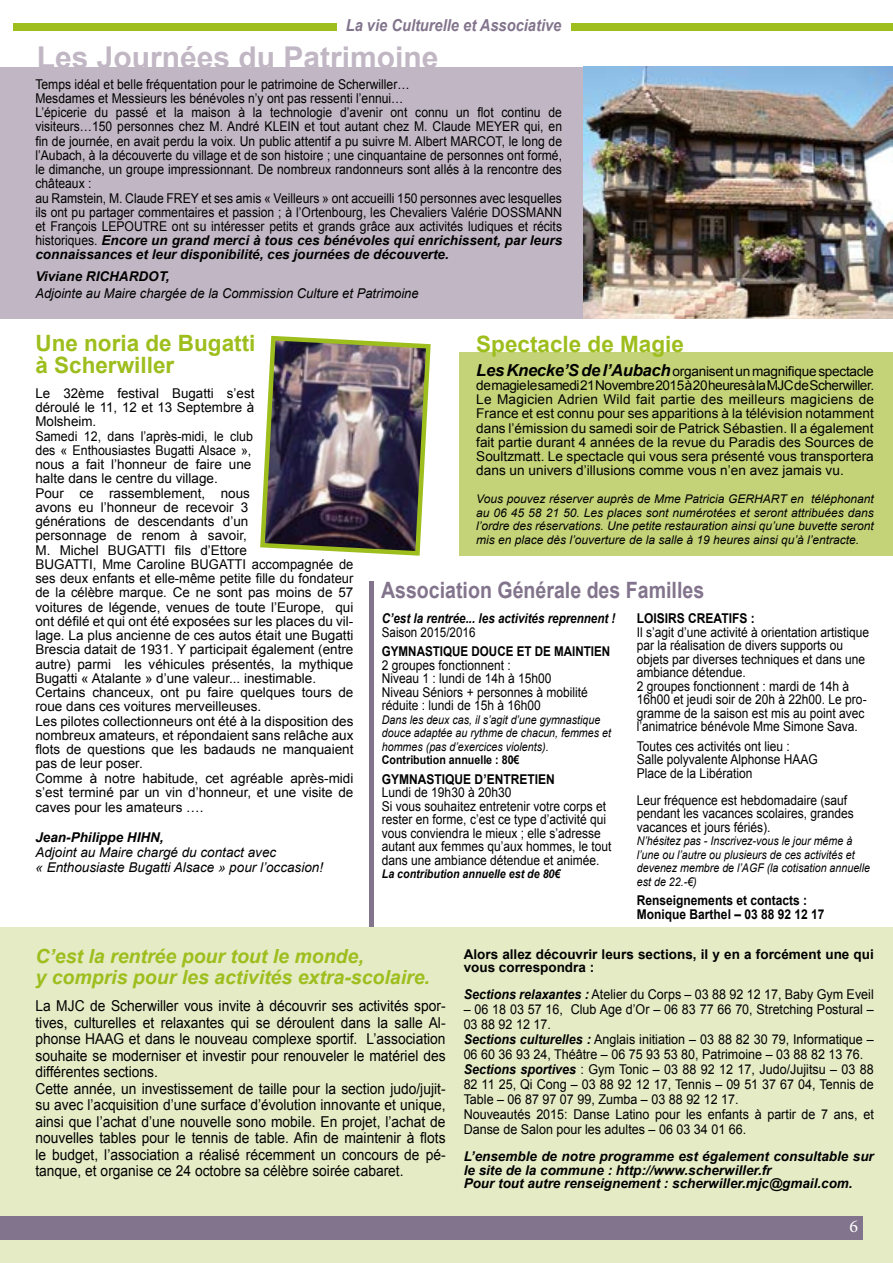
<style>
.page{position:relative;width:893px;height:1263px;background:#fff}
.page>*{position:absolute;margin:0;border:0;box-sizing:border-box;transform-origin:0 0}
.t1{font:700 30px "Arial";color:#c1b7c4}
.t2{font:700 22.5px/22.5px "Arial";color:#9dbe1d}
.t3{font:700 22.5px "Arial";color:#82748c;scale:.87 1}
.t4{font:italic 700 19.5px/21px "Arial";color:#9dbe1d}
.t5{font:18px "Minion Pro";color:#fff}
.t6{font:italic 700 16.5px "Arial";color:#82748c;scale:.89 1}
.t7{font:15px/16.5px "Arial";color:#000;scale:.92 1}
.t8{font:13.5px/14.2px "Arial";color:#000}
.t9{font:13.5px/14.2px "Arial";color:#000;scale:.9 1}
.t10{font:13.5px/13.5px "Arial";color:#000;scale:.89 1}
.t11{font:13.5px/15px "Arial";color:#000;scale:.93 1}
.t12{font:italic 700 13.5px/13.5px "Arial";color:#000}
.t13{font:700 13.5px/13.5px "Arial";color:#000;scale:.89 1}
.t14{font:italic 13.5px/15px "Arial";color:#000}
.t15{font:700 13.5px/13.5px "Arial";color:#000}
.t16{font:italic 13.5px "Arial";color:#000;scale:.96 1}
.t17{font:italic 700 13.5px "Arial";color:#000;scale:.86 1}
.t18{font:700 13.5px "Arial";color:#000;scale:.86 1}
.t19{font:13.5px "Arial";color:#000;scale:.86 1}
.t20{font:italic 12px/13.8px "Arial";color:#000;text-align:justify}
.t21{font:italic 12px/13.5px "Arial";color:#000;scale:.89 1}
.t22{font:italic 700 12px "Arial";color:#000;scale:.89 1}
.t23{font:700 12px "Arial";color:#000;scale:.89 1}
.s1{font-weight:700;font-style:italic}
.s2{font-weight:700;font-style:italic;font-size:16.5px}
</style>
<div class="page">
<div style="left:0;top:927px;width:893px;height:336px;background:#e4ebc5"></div>
<div style="left:459px;top:352px;width:434px;height:204px;background:#c4d377"></div>
<div style="left:0;top:67px;width:893px;height:251px;background:#c1b7c4"></div>
<div style="left:0;top:1216px;width:863px;height:23px;background:#82748c"></div>
<div style="left:13px;top:23px;width:879px;height:7px;background:#9dbe1d"></div>
<div style="left:337px;top:17px;width:233px;height:17px;background:#fff"></div>
<img style="left:260px;top:335px;width:171px;height:221px">
<img style="left:584px;top:67px;width:308px;height:251px">
<div style="left:369px;top:581px;width:5px;height:346px;background:#82748c"></div>
<p class="t6" style="left:346px;top:14px;width:244px">La vie Culturelle et Associative</p>
<h1 class="t1" style="left:37px;top:37px;width:403px">Les Journées du Patrimoine</h1>
<p class="t9" style="left:35px;top:77px;width:587px">Temps idéal et belle fréquentation pour le patrimoine de Scherwiller…<br>Mesdames et Messieurs les bénévoles n’y ont pas ressenti l’ennui…<br>L’épicerie du passé et la maison à la technologie d’avenir ont connu un flot continu de visiteurs…150 personnes chez M. André KLEIN et tout autant chez M. Claude MEYER qui, en fin de journée, en avait perdu la voix. Un public attentif a pu suivre M. Albert MARCOT, le long de l’Aubach, à la découverte du village et de son histoire ; une cinquantaine de personnes ont formé, le dimanche, un groupe impressionnant. De nombreux randonneurs sont allés à la rencontre des châteaux :<br>au Ramstein, M. Claude FREY et ses amis « Veilleurs » ont accueilli 150 personnes avec lesquelles ils ont pu partager commentaires et passion ; à l’Ortenbourg, les Chevaliers Valérie DOSSMANN et François LEPOUTRE ont su intéresser petits et grands grâce aux activités ludiques et récits historiques. <span class="s1">Encore un grand merci à tous ces bénévoles qui enrichissent, par leurs connaissances et leur disponibilité, ces journées de découverte.</span></p>
<p class="t12" style="left:35px;top:270px;width:136px">Viviane RICHARDOT,</p>
<p class="t16" style="left:35px;top:284px;width:401px">Adjointe au Maire chargée de la Commission Culture et Patrimoine</p>
<h2 class="t2" style="left:476px;top:334px;width:209px">Spectacle de Magie</h2>
<p class="t8" style="left:476px;top:364px;width:399px;text-align:justify"><span class="s2">Les Knecke’S de l’Aubach</span> organisent un magnifique spectacle de magie le samedi 21 Novembre 2015 à 20 heures à la MJC de Scherwiller.<br>Le Magicien Adrien Wild fait partie des meilleurs magiciens de France et est connu pour ses apparitions à la télévision notamment dans l’émission du samedi soir de Patrick Sébastien. Il a également fait partie durant 4 années de la revue du Paradis des Sources de Soultzmatt. Le spectacle qui vous sera présenté vous transportera dans un univers d’illusions comme vous n’en avez jamais vu.</p>
<p class="t20" style="left:476px;top:492px;width:399px">Vous pouvez réserver auprès de Mme Patricia GERHART en téléphonant au 06 45 58 21 50. Les places sont numérotées et seront attribuées dans l’ordre des réservations. Une petite restauration ainsi qu’une buvette seront mis en place dès l’ouverture de la salle à 19 heures ainsi qu’à l’entracte.</p>
<h2 class="t2" style="left:35px;top:332px;width:222px">Une noria de Bugatti à Scherwiller</h2>
<p class="t8" style="left:35px;top:386px;width:320px">Le 32ème festival Bugatti s’est<br>déroulé le 11, 12 et 13 Septembre à<br>Molsheim.<br>Samedi 12, dans l’après-midi, le club<br>des « Enthousiastes Bugatti Alsace »,<br>nous a fait l’honneur de faire une<br>halte dans le centre du village.<br>Pour ce rassemblement, nous<br>avons eu l’honneur de recevoir 3<br>générations de descendants d’un<br>personnage de renom à savoir,<br>M. Michel BUGATTI fils d’Ettore<br>BUGATTI, Mme Caroline BUGATTI accompagnée de ses deux enfants et elle-même petite fille du fondateur de la célèbre marque. Ce ne sont pas moins de 57 voitures de légende, venues de toute l’Europe, qui ont défilé et qui ont été exposées sur les places du vil&shy;lage. La plus ancienne de ces autos était une Bugatti Brescia datait de 1931. Y participait également (entre autre) parmi les véhicules présentés, la mythique Bugatti « Atalante » d’une valeur... inestimable.<br>Certains chanceux, ont pu faire quelques tours de roue dans ces voitures merveilleuses.<br>Les pilotes collectionneurs ont été à la disposition des nombreux amateurs, et répondaient sans relâche aux flots de questions que les badauds ne manquaient pas de leur poser.<br>Comme à notre habitude, cet agréable après-midi s’est terminé par un vin d’honneur, et une visite de caves pour les amateurs ….</p>
<p class="t12" style="left:35px;top:831px;width:130px">Jean-Philippe HIHN,</p>
<p class="t14" style="left:35px;top:845px;width:289px">Adjoint au Maire chargé du contact avec<br>« Enthousiaste Bugatti Alsace » pour l’occasion!</p>
<h2 class="t3" style="left:381px;top:575px;width:373px">Association Générale des Familles</h2>
<p class="t17" style="left:382px;top:610px;width:273px">C’est la rentrée... les activités reprennent !</p>
<p class="t19" style="left:382px;top:623px;width:110px">Saison 2015/2016</p>
<p class="t18" style="left:382px;top:643px;width:267px">GYMNASTIQUE DOUCE ET DE MAINTIEN</p>
<p class="t10" style="left:382px;top:658px;width:233px">2 groupes fonctionnent :<br>Niveau 1 : lundi de 14h à 15h00<br>Niveau Séniors + personnes à mobilité réduite : lundi de 15h à 16h00</p>
<p class="t21" style="left:382px;top:713px;width:259px">Dans les deux cas, il s’agit d’une gymnastique douce adaptée au rythme de chacun, femmes et hommes (pas d’exercices violents).</p>
<p class="t23" style="left:382px;top:752px;width:156px">Contribution annuelle : 80€</p>
<p class="t13" style="left:382px;top:773px;width:196px">GYMNASTIQUE D’ENTRETIEN</p>
<p class="t10" style="left:382px;top:786px;width:260px">Lundi de 19h30 à 20h30<br>Si vous souhaitez entretenir votre corps et rester en forme, c’est ce type d’activité qui vous conviendra le mieux ; elle s’adresse autant aux femmes qu’aux hommes, le tout dans une ambiance détendue et animée.</p>
<p class="t22" style="left:382px;top:866px;width:202px">La contribution annuelle est de 80€</p>
<p class="t13" style="left:637px;top:612px;width:134px">LOISIRS CREATIFS :</p>
<p class="t10" style="left:637px;top:625px;width:263px">Il s’agit d’une activité à orientation artistique par la réalisation de divers supports ou objets par diverses techniques et dans une ambiance détendue.<br>2 groupes fonctionnent : mardi de 14h à 16h00 et jeudi soir de 20h à 22h00. Le pro&shy;gramme de la saison est mis au point avec l’animatrice bénévole Mme Simone Sava.</p>
<p class="t10" style="left:637px;top:739px;width:205px">Toutes ces activités ont lieu :<br>Salle polyvalente Alphonse HAAG<br>Place de la Libération</p>
<p class="t10" style="left:637px;top:793px;width:245px">Leur fréquence est hebdomadaire (sauf pendant les vacances scolaires, grandes vacances et jours fériés).</p>
<p class="t21" style="left:637px;top:834px;width:263px">N’hésitez pas - Inscrivez-vous le jour même à l’une ou l’autre ou plusieurs de ces activités et devenez membre de l’AGF (la cotisation annuelle est de 22.-€)</p>
<p class="t13" style="left:637px;top:894px;width:212px">Renseignements et contacts :<br>Monique Barthel – 03 88 92 12 17</p>
<h3 class="t4" style="left:35px;top:947px;width:396px">C’est la rentrée pour tout le monde,<br>y compris pour les activités extra-scolaire.</h3>
<p class="t7" style="left:35px;top:998px;width:447px">La MJC de Scherwiller vous invite à découvrir ses activités spor&shy;tives, culturelles et relaxantes qui se déroulent dans la salle Al&shy;phonse HAAG et dans le nouveau complexe sportif. L’association souhaite se moderniser et investir pour renouveler le matériel des différentes sections.<br>Cette année, un investissement de taille pour la section judo/jujit&shy;su avec l’acquisition d’une surface d’évolution innovante et unique, ainsi que l’achat d’une nouvelle sono mobile. En projet, l’achat de nouvelles tables pour le tennis de table. Afin de maintenir à flots le budget, l’association a réalisé récemment un concours de pé&shy;tanque, et organise ce 24 octobre sa célèbre soirée cabaret.</p>
<p class="t15" style="left:464px;top:948px;width:412px">Alors allez découvrir leurs sections, il y en a forcément une qui vous correspondra :</p>
<p class="t11" style="left:464px;top:987px;width:443px"><span class="s1">Sections relaxantes :</span> Atelier du Corps – 03 88 92 12 17, Baby Gym Eveil</p>
<p class="t11" style="left:464px;top:1002px;width:443px">– 06 18 03 57 16, Club Age d’Or – 06 83 77 66 70, Stretching Postural – 03 88 92 12 17.<br><span class="s1">Sections culturelles :</span> Anglais initiation – 03 88 82 30 79, Informatique – 06 60 36 93 24, Théâtre – 06 75 93 53 80, Patrimoine – 03 88 82 13 76.<br><span class="s1">Sections sportives</span> : Gym Tonic – 03 88 92 12 17, Judo/Jujitsu – 03 88<br>82 11 25, Qi Cong – 03 88 92 12 17, Tennis – 09 51 37 67 04, Tennis de Table – 06 87 97 07 99, Zumba – 03 88 92 12 17.<br>Nouveautés 2015: Danse Latino pour les enfants à partir de 7 ans, et Danse de Salon pour les adultes – 06 03 34 01 66.</p>
<p class="t12" style="left:464px;top:1150px;width:412px">L’ensemble de notre programme est également consultable sur le site de la commune : http://www.scherwiller.fr<br>Pour tout autre renseignement : scherwiller.mjc@gmail.com.</p>
<h3 class="t5" style="left:849px;top:1214px;width:10px">6</h3>
</div>
